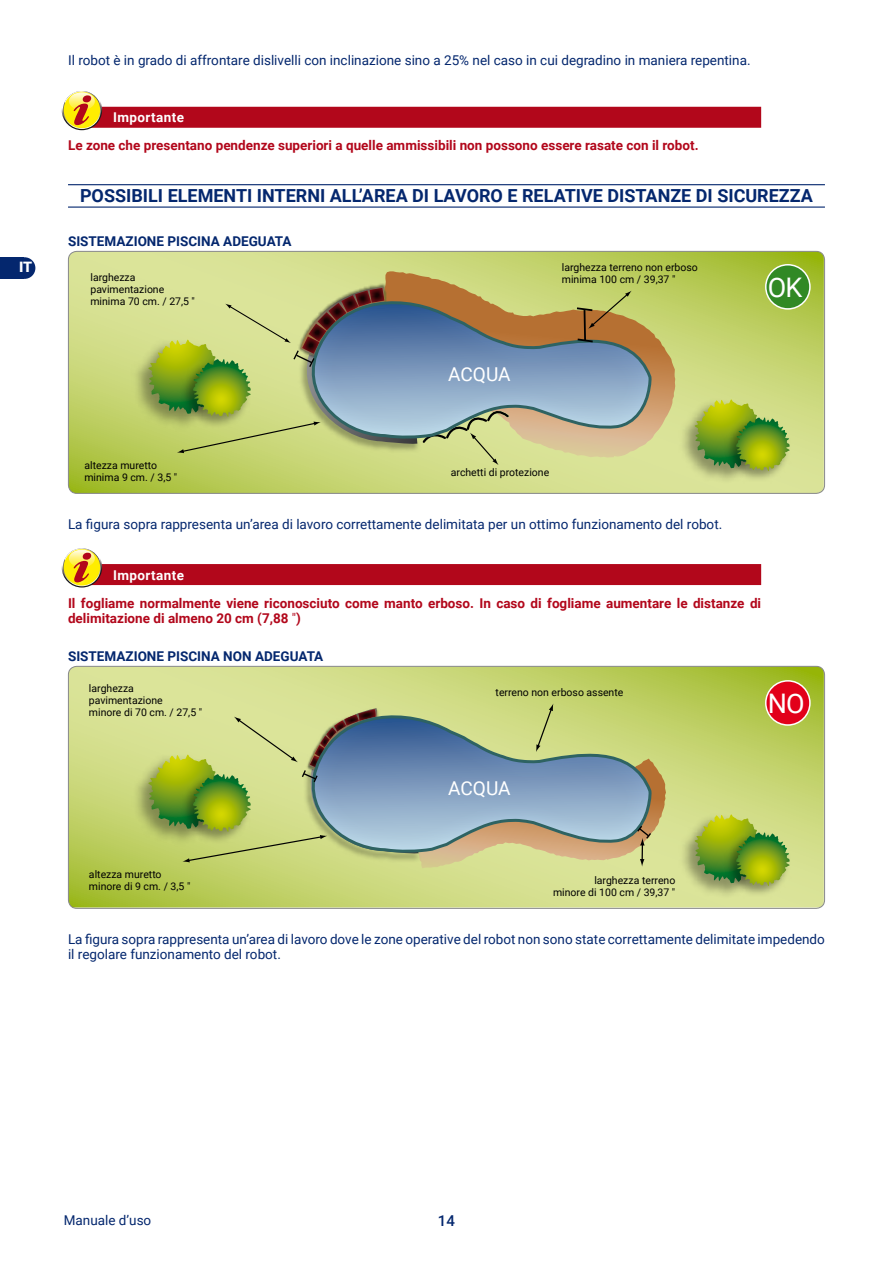
<style>
.page{position:relative;width:893px;height:1263px;background:#fff}
.page>*{position:absolute;margin:0;border:0;box-sizing:border-box;transform-origin:0 0}
.t1{font:27px "Roboto";color:#fff}
.t2{font:19.05px "Roboto";letter-spacing:-.005em;color:#fff}
.t3{font:700 18px "Roboto";color:#04276e}
.t4{font:500 15px "Roboto";color:#04276e}
.t5{font:900 14.4px "Roboto";color:#fff}
.t6{font:13.5px/15px "Roboto";color:#04276e}
.t7{font:700 13.5px/15px "Roboto";color:#b2071b}
.t8{font:700 13.5px "Roboto";color:#04276e}
.t9{font:700 13.5px "Roboto";letter-spacing:.03em;color:#fff}
.t10{font:10.5px/12px "Roboto";color:#000}
.s1{font-weight:400}
</style>
<div class="page">
<div style="left:0;top:257px;width:24px;height:22px;background:#04276e"></div>
<div style="left:14px;top:257px;width:21px;height:22px;background:#04276e;border-radius:50%"></div>
<div style="left:72px;top:107px;width:689px;height:21px;background:#b2071b"></div>
<svg style="left:62px;top:90px;width:40px;height:40px"></svg>
<svg style="left:63px;top:91px;width:38px;height:38px"></svg>
<svg style="left:64px;top:92px;width:36px;height:36px"></svg>
<svg style="left:65px;top:91px;width:34px;height:34px"></svg>
<hr style="left:68px;top:184px;width:757px;height:1px;background:#04276e">
<hr style="left:68px;top:207px;width:757px;height:1px;background:#04276e">
<svg style="left:68px;top:251px;width:756px;height:242px;background:#c7d575"></svg>
<img style="left:297px;top:283px;width:87px;height:4px">
<img style="left:127px;top:332px;width:21px;height:104px">
<img style="left:674px;top:393px;width:94px;height:96px">
<img style="left:721px;top:414px;width:72px;height:72px">
<svg style="left:694px;top:400px;width:96px;height:71px;background:#8eac37"></svg>
<svg style="left:384px;top:271px;width:291px;height:186px;background:#cac474"></svg>
<svg style="left:511px;top:293px;width:142px;height:147px"></svg>
<svg style="left:511px;top:301px;width:140px;height:138px;background:#9fa19b"></svg>
<svg style="left:148px;top:287px;width:363px;height:178px;background:#a2b084"></svg>
<svg style="left:575px;top:291px;width:57px;height:52px;background:#ad9049"></svg>
<div style="left:766px;top:265px;width:44px;height:44px;background:#318925;border-radius:50%"></div>
<div style="left:765px;top:264px;width:46px;height:46px;border:1px solid #fff;border-radius:50%"></div>
<div style="left:68px;top:251px;width:757px;height:243px;border:1px solid #87888a;border-radius:9px"></div>
<div style="left:72px;top:564px;width:689px;height:21px;background:#b2071b"></div>
<svg style="left:62px;top:547px;width:40px;height:40px"></svg>
<svg style="left:63px;top:548px;width:38px;height:38px"></svg>
<svg style="left:64px;top:549px;width:36px;height:36px"></svg>
<svg style="left:65px;top:548px;width:34px;height:34px"></svg>
<svg style="left:68px;top:666px;width:756px;height:241px;background:#c7d575"></svg>
<img style="left:126px;top:747px;width:22px;height:104px">
<svg style="left:148px;top:703px;width:518px;height:165px;background:#a8b78f"></svg>
<img style="left:674px;top:808px;width:94px;height:96px">
<img style="left:721px;top:829px;width:72px;height:72px">
<svg style="left:694px;top:815px;width:96px;height:71px;background:#8eac37"></svg>
<div style="left:766px;top:681px;width:44px;height:44px;background:#e2001a;border-radius:50%"></div>
<div style="left:765px;top:680px;width:46px;height:46px;border:1px solid #fff;border-radius:50%"></div>
<div style="left:68px;top:666px;width:757px;height:243px;border:1px solid #87888a;border-radius:9px"></div>
<p class="t5" style="left:19px;top:257px;width:15px">IT</p>
<p class="t6" style="left:68px;top:52px;width:684px">Il robot è in grado di affrontare dislivelli con inclinazione sino a 25% nel caso in cui degradino in maniera repentina.</p>
<p class="t9" style="left:113px;top:108px;width:72px">Importante</p>
<p class="t7" style="left:68px;top:137px;width:632px">Le zone che presentano pendenze superiori a quelle ammissibili non possono essere rasate con il robot.</p>
<h3 class="t3" style="left:80px;top:183px;width:734px">POSSIBILI ELEMENTI INTERNI ALL’AREA DI LAVORO E RELATIVE DISTANZE DI SICUREZZA</h3>
<p class="t8" style="left:68px;top:232px;width:225px">SISTEMAZIONE PISCINA ADEGUATA</p>
<p class="t10" style="left:90px;top:271px;width:106px">larghezza pavimentazione minima 70 cm. / 27,5 "</p>
<p class="t10" style="left:562px;top:261px;width:138px">larghezza terreno non erboso minima 100 cm / 39,37 "</p>
<h1 class="t1" style="left:768px;top:269px;width:36px">OK</h1>
<h2 class="t2" style="left:448px;top:360px;width:64px">ACQUA</h2>
<p class="t10" style="left:84px;top:458px;width:94px">altezza muretto minima 9 cm. / 3,5 "</p>
<p class="t10" style="left:451px;top:466px;width:100px">archetti di protezione</p>
<p class="t6" style="left:68px;top:516px;width:656px">La figura sopra rappresenta un’area di lavoro correttamente delimitata per un ottimo funzionamento del robot.</p>
<p class="t9" style="left:113px;top:565px;width:72px">Importante</p>
<p class="t7" style="left:68px;top:595px;width:695px">Il fogliame normalmente viene riconosciuto come manto erboso. In caso di fogliame aumentare le distanze di delimitazione di almeno 20 cm (7,88 <span class="s1">"</span>)</p>
<p class="t8" style="left:68px;top:647px;width:257px">SISTEMAZIONE PISCINA NON ADEGUATA</p>
<p class="t10" style="left:89px;top:682px;width:115px">larghezza pavimentazione<br>minore di 70 cm. / 27,5 "</p>
<p class="t10" style="left:496px;top:686px;width:129px">terreno non erboso assente</p>
<h1 class="t1" style="left:768px;top:685px;width:38px">NO</h1>
<h2 class="t2" style="left:448px;top:775px;width:64px">ACQUA</h2>
<p class="t10" style="left:89px;top:868px;width:103px">altezza muretto minore di 9 cm. / 3,5 "</p>
<p class="t10" style="left:553px;top:874px;width:124px;text-align:right">larghezza terreno<br>minore di 100 cm / 39,37 "</p>
<p class="t6" style="left:68px;top:931px;width:758px">La figura sopra rappresenta un’area di lavoro dove le zone operative del robot non sono state correttamente delimitate impedendo il regolare funzionamento del robot.</p>
<p class="t6" style="left:64px;top:1212px;width:89px">Manuale d’uso</p>
<p class="t4" style="left:438px;top:1210px;width:19px">14</p>
</div>
